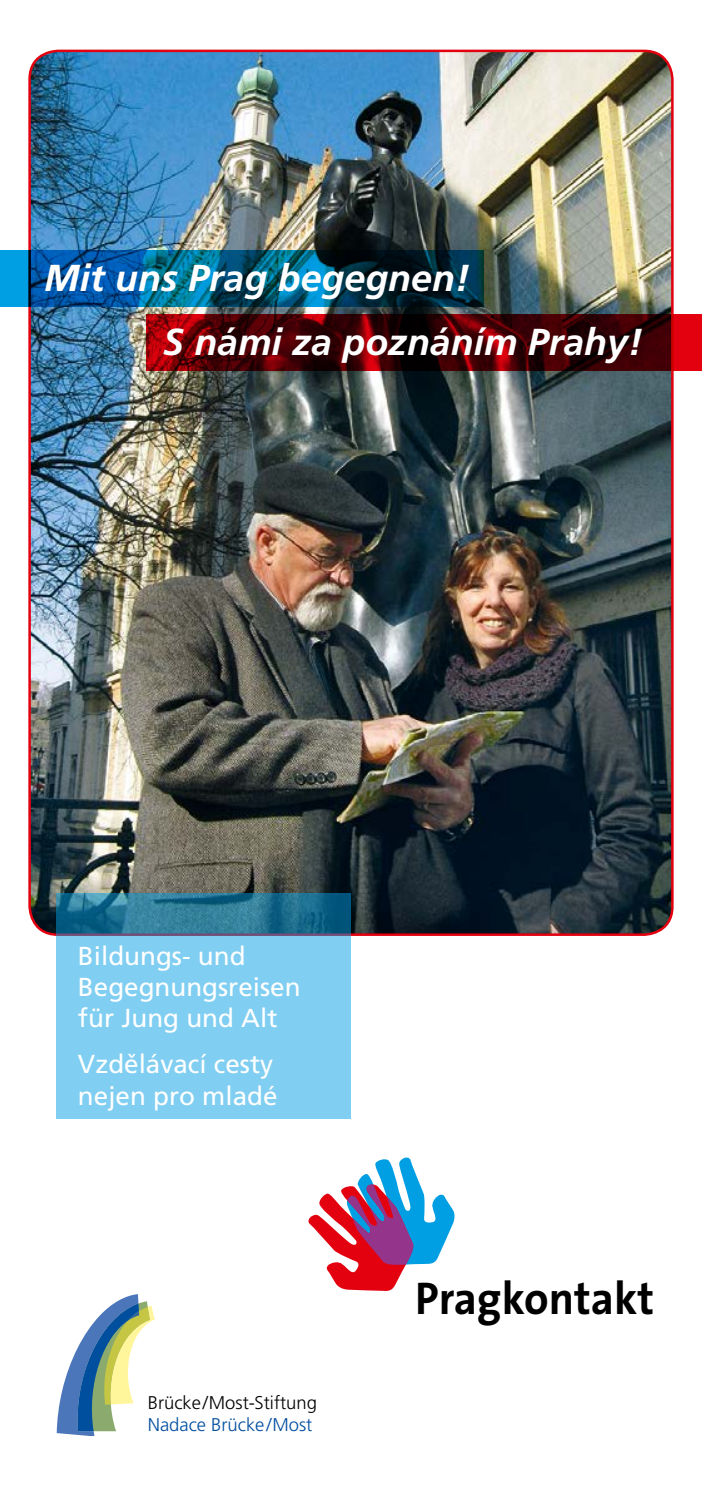
<style>
.page{position:relative;width:702px;height:1489px;background:#fff}
.page>*{position:absolute;margin:0;border:0;box-sizing:border-box;transform-origin:0 0}
.t1{font:700 46px "The Sans";color:#000}
.t2{font:italic 700 37.5px/63.8px "Frutiger CE";color:#fff}
.t3{font:26px/31.2px "Frutiger CE";color:#fff}
.t4{font:300 18.5px "Frutiger LT";color:#000}
.t5{font:300 18.5px "Frutiger LT";color:#004e9e}
</style>
<div class="page">
<svg style="left:308px;top:1157px;width:147px;height:134px"></svg>
<img style="left:30px;top:51px;width:642px;height:883px">
<svg style="left:0;top:250px;width:483px;height:56px"></svg>
<svg style="left:146px;top:314px;width:556px;height:56px"></svg>
<svg style="left:57px;top:893px;width:294px;height:225px;fill:#80cef1"></svg>
<svg style="left:57px;top:1294px;width:97px;height:141px"></svg>
<h2 class="t2" style="left:163px;top:246px;width:481px;text-indent:-119px">Mit uns Prag begegnen!<br>S námi za poznáním Prahy!</h2>
<p class="t3" style="left:78px;top:940px;width:224px">Bildungs- und<br>Begegnungsreisen für Jung und Alt</p>
<p class="t3" style="left:78px;top:1048px;width:201px">Vzdělávací cesty nejen pro mladé</p>
<p class="t4" style="left:148px;top:1391px;width:171px">Brücke/Most-Stiftung</p>
<p class="t5" style="left:148px;top:1414px;width:166px">Nadace Brücke/Most</p>
<h1 class="t1" style="left:415px;top:1259px;width:240px">Pragkontakt</h1>
</div>
